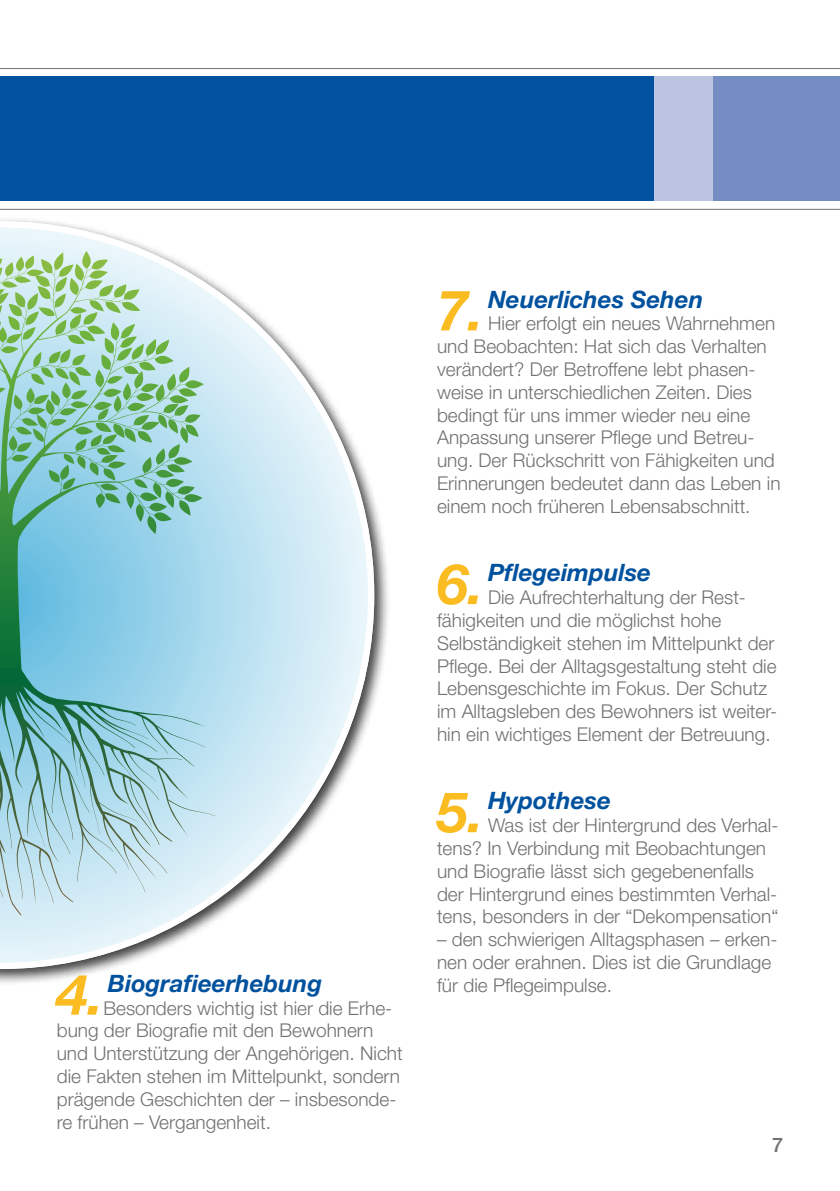
<style>
.page{position:relative;width:840px;height:1191px;background:#fff}
.page>*{position:absolute;margin:0;border:0;box-sizing:border-box;transform-origin:0 0}
.t1{font:italic 700 56px "Helvetica Neue LT Std";color:#fabc20}
.t2{font:italic 700 24px "Helvetica Neue LT Std";color:#00519e}
.t3{font:500 20px "Helvetica Neue LT Std";color:#707172}
.t4{font:300 19px/22.8px "Helvetica Neue LT Std";color:#707172}
</style>
<div class="page">
<div style="left:0;top:77px;width:839px;height:124px;background:#00519e"></div>
<div style="left:654px;top:77px;width:185px;height:124px;background:#bcc4e1"></div>
<div style="left:712px;top:77px;width:127px;height:124px;background:#748dc2"></div>
<hr style="left:0;top:68px;width:839px;height:1px;background:#707172">
<hr style="left:0;top:209px;width:839px;height:1px;background:#707172">
<div style="left:0;top:216px;width:391px;height:769px;background:#000;opacity:.75"></div>
<svg style="left:0;top:221px;width:374px;height:748px"></svg>
<h1 class="t1" style="left:57px;top:960px;width:48px">4.</h1>
<p class="t2" style="left:108px;top:968px;width:216px">Biografieerhebung</p>
<p class="t4" style="left:57px;top:996px;width:347px;text-indent:47px">Besonders wichtig ist hier die Erhe&shy;bung der Biografie mit den Bewohnern und Unterstützung der Angehörigen. Nicht die Fakten stehen im Mittelpunkt, sondern prägende Geschichten der – insbesonde&shy;re frühen – Vergangenheit.</p>
<h1 class="t1" style="left:437px;top:276px;width:48px">7.</h1>
<p class="t2" style="left:488px;top:284px;width:217px">Neuerliches Sehen</p>
<p class="t4" style="left:437px;top:312px;width:345px;text-indent:51px">Hier erfolgt ein neues Wahrnehmen und Beobachten: Hat sich das Verhalten verändert? Der Betroffene lebt phasen&shy;weise in unterschiedlichen Zeiten. Dies bedingt für uns immer wieder neu eine Anpassung unserer Pflege und Betreu&shy;ung. Der Rückschritt von Fähigkeiten und Erinnerungen bedeutet dann das Leben in einem noch früheren Lebensabschnitt.</p>
<h1 class="t1" style="left:437px;top:549px;width:48px">6.</h1>
<p class="t2" style="left:488px;top:558px;width:164px">Pflegeimpulse</p>
<p class="t4" style="left:437px;top:585px;width:341px;text-indent:51px">Die Aufrechterhaltung der Rest&shy;fähigkeiten und die möglichst hohe Selbständigkeit stehen im Mittelpunkt der Pflege. Bei der Alltagsgestaltung steht die Lebensgeschichte im Fokus. Der Schutz im Alltagsleben des Bewohners ist weiter&shy;hin ein wichtiges Element der Betreuung.</p>
<h1 class="t1" style="left:437px;top:777px;width:48px">5.</h1>
<p class="t2" style="left:488px;top:786px;width:124px">Hypothese</p>
<p class="t4" style="left:437px;top:813px;width:342px;text-indent:51px">Was ist der Hintergrund des Verhal&shy;tens? In Verbindung mit Beobachtungen und Biografie lässt sich gegebenenfalls der Hintergrund eines bestimmten Verhal&shy;tens, besonders in der “Dekompensation“</p>
<p class="t4" style="left:437px;top:927px;width:341px">– den schwierigen Alltagsphasen – erken&shy;nen oder erahnen. Dies ist die Grundlage für die Pflegeimpulse.</p>
<p class="t3" style="left:771px;top:1132px;width:13px">7</p>
</div>
